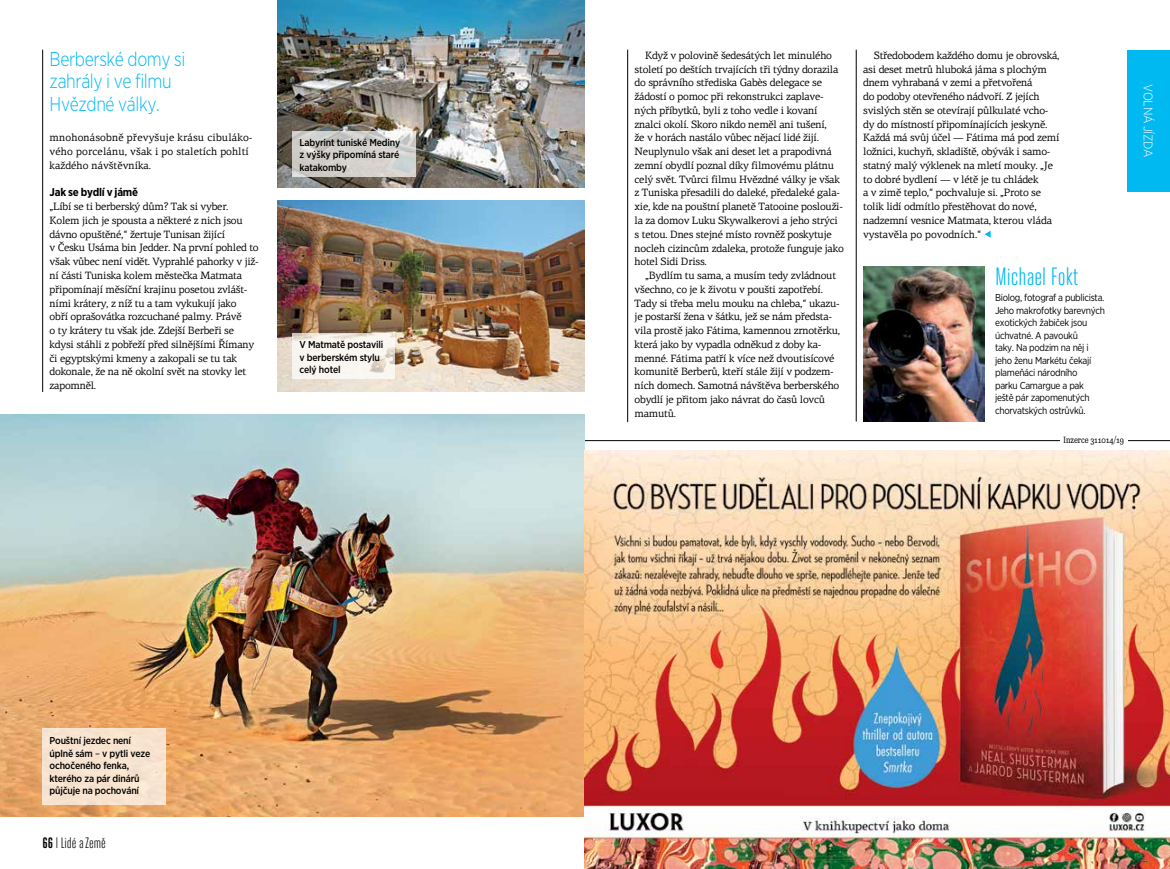
<style>
.page{position:relative;width:1170px;height:869px;background:#fff}
.page>*{position:absolute;margin:0;border:0;box-sizing:border-box;transform-origin:0 0}
.t1{font:25px "Heroic Condensed";color:#00b9f1}
.t2{font:300 20px/22.5px "Gotham Narrow";letter-spacing:-.02em;color:#00b9f1;scale:.9 1}
.t3{font:15px "Heroic Condensed";color:#000}
.t4{font:300 12.5px "Gotham Narrow";letter-spacing:-.02em;color:#fff}
.t5{font:700 11.25px "Gotham Narrow";letter-spacing:-.025em;color:#000}
.t6{font:10.62px/13.8px "PF Centro Serif Pro";letter-spacing:-.025em;color:#000}
.t7{font:10.62px/13.8px "PF Centro Serif Pro";letter-spacing:.01em;color:#000}
.t8{font:10px/12.5px "Gotham Narrow";letter-spacing:-.03em;color:#000}
.t9{font:500 10px/12.5px "Gotham Narrow";letter-spacing:-.02em;color:#000}
.t10{font:8.75px "Re Public Std Cond";color:#000}
.s1{font-weight:400}
.s2{font-weight:700}
</style>
<div class="page">
<hr style="left:585px;top:440px;width:584px;height:1px;background:#000">
<div style="left:1059px;top:430px;width:68px;height:18px;background:#fff"></div>
<img style="left:863px;top:266px;width:121px;height:155px">
<img style="left:0;top:414px;width:585px;height:402px">
<div style="left:43px;top:727px;width:123px;height:76px;background:#f8e3d0"></div>
<svg style="left:984px;top:231px;width:6px;height:6px"></svg>
<hr style="left:42px;top:50px;width:1px;height:342px;background:#000">
<hr style="left:627px;top:50px;width:1px;height:372px;background:#000">
<hr style="left:856px;top:50px;width:1px;height:371px;background:#000">
<img style="left:278px;top:0;width:307px;height:187px">
<img style="left:278px;top:200px;width:307px;height:192px">
<svg style="left:292px;top:333px;width:103px;height:46px;fill:#f9f5f0"></svg>
<svg style="left:292px;top:131px;width:123px;height:45px;background:#d2d0cd"></svg>
<div style="left:1127px;top:50px;width:42px;height:141px;background:#00b9f1"></div>
<img style="left:585px;top:450px;width:584px;height:418px">
<h2 class="t2" style="left:50px;top:47px;width:152px">Berberské domy si zahrály i ve filmu<br>Hvězdné války.</h2>
<p class="t7" style="left:50px;top:131px;width:204px">mnohonásobně převyšuje krásu cibuláko&shy;vého porcelánu, však i po staletích pohltí každého návštěvníka.</p>
<p class="t5" style="left:50px;top:185px;width:90px">Jak se bydlí v jámě</p>
<p class="t6" style="left:50px;top:200px;width:211px">„Líbí se ti berberský dům? Tak si vyber.<br>Kolem jich je spousta a některé z nich jsou dávno opuštěné,“ žertuje Tunisan žijící<br>v Česku Usáma bin Jedder. Na první pohled to však vůbec není vidět. Vyprahlé pahorky v již&shy;ní části Tuniska kolem městečka Matmata připomínají měsíční krajinu posetou zvlášt&shy;ními krátery, z níž tu a tam vykukují jako<br>obří oprašovátka rozcuchané palmy. Právě<br>o ty krátery tu však jde. Zdejší Berbeři se kdysi stáhli z pobřeží před silnějšími Římany či egyptskými kmeny a zakopali se tu tak dokonale, že na ně okolní svět na stovky let zapomněl.</p>
<p class="t9" style="left:299px;top:136px;width:102px;text-align:justify">Labyrint tuniské Mediny z výšky připomíná staré katakomby</p>
<p class="t9" style="left:299px;top:338px;width:85px">V Matmatě postavili v berberském stylu celý hotel</p>
<p class="t9" style="left:50px;top:734px;width:102px">Pouštní jezdec není úplně sám <span class="s1">–</span> v pytli veze ochočeného fenka, kterého za pár dinárů půjčuje na pochování</p>
<h3 class="t3" style="left:43px;top:834px;width:65px"><span class="s2">66</span> l Lidé a Země</h3>
<p class="t6" style="left:634px;top:48px;width:211px;text-indent:11px">Když v polovině šedesátých let minulého století po deštích trvajících tři týdny dorazila do správního střediska Gabès delegace se žádostí o pomoc při rekonstrukci zaplave&shy;ných příbytků, byli z toho vedle i kovaní znalci okolí. Skoro nikdo neměl ani tušení,<br>že v horách nastálo vůbec nějací lidé žijí.<br>Neuplynulo však ani deset let a prapodivná zemní obydlí poznal díky filmovému plátnu celý svět. Tvůrci filmu Hvězdné války je však z Tuniska přesadili do daleké, předaleké gala&shy;xie, kde na pouštní planetě Tatooine poslouži&shy;la za domov Luku Skywalkerovi a jeho strýci s tetou. Dnes stejné místo rovněž poskytuje nocleh cizincům zdaleka, protože funguje jako hotel Sidi Driss.</p>
<p class="t6" style="left:634px;top:268px;width:207px;text-indent:11px">„Bydlím tu sama, a musím tedy zvládnout všechno, co je k životu v poušti zapotřebí.<br>Tady si třeba melu mouku na chleba,“ ukazu&shy;je postarší žena v šátku, jež se nám předsta&shy;vila prostě jako Fátima, kamennou zrnotěrku, která jako by vypadla odněkud z doby ka&shy;menné. Fátima patří k více než dvoutisícové komunitě Berberů, kteří stále žijí v podzem&shy;ních domech. Samotná návštěva berberského obydlí je přitom jako návrat do časů lovců mamutů.</p>
<p class="t6" style="left:863px;top:48px;width:198px;text-indent:11px">Středobodem každého domu je obrovská, asi deset metrů hluboká jáma s plochým dnem vyhrabaná v zemi a přetvořená<br>do podoby otevřeného nádvoří. Z jejích svislých stěn se otevírají půlkulaté vcho&shy;dy do místností připomínajících jeskyně.<br>Každá má svůj účel — Fátima má pod zemí ložnici, kuchyň, skladiště, obývák i samo&shy;statný malý výklenek na mletí mouky. „Je to dobré bydlení — v létě je tu chládek<br>a v zimě teplo,“ pochvaluje si. „Proto se tolik lidí odmítlo přestěhovat do nové, nadzemní vesnice Matmata, kterou vláda vystavěla po povodních.“</p>
<h1 class="t1" style="left:995px;top:262px;width:85px">Michael Fokt</h1>
<p class="t8" style="left:995px;top:291px;width:111px">Biolog, fotograf a publicista.<br>Jeho makrofotky barevných exotických žabiček jsou úchvatné. A pavouků<br>taky. Na podzim na něj i jeho ženu Markétu čekají plameňáci národního<br>parku Camargue a pak<br>ještě pár zapomenutých chorvatských ostrůvků.</p>
<p class="t10" style="left:1063px;top:434px;width:62px">Inzerce 311014/19</p>
<p class="t4" style="left:1155px;top:84px;width:75px;rotate:90deg">volná jízda</p>
</div>
